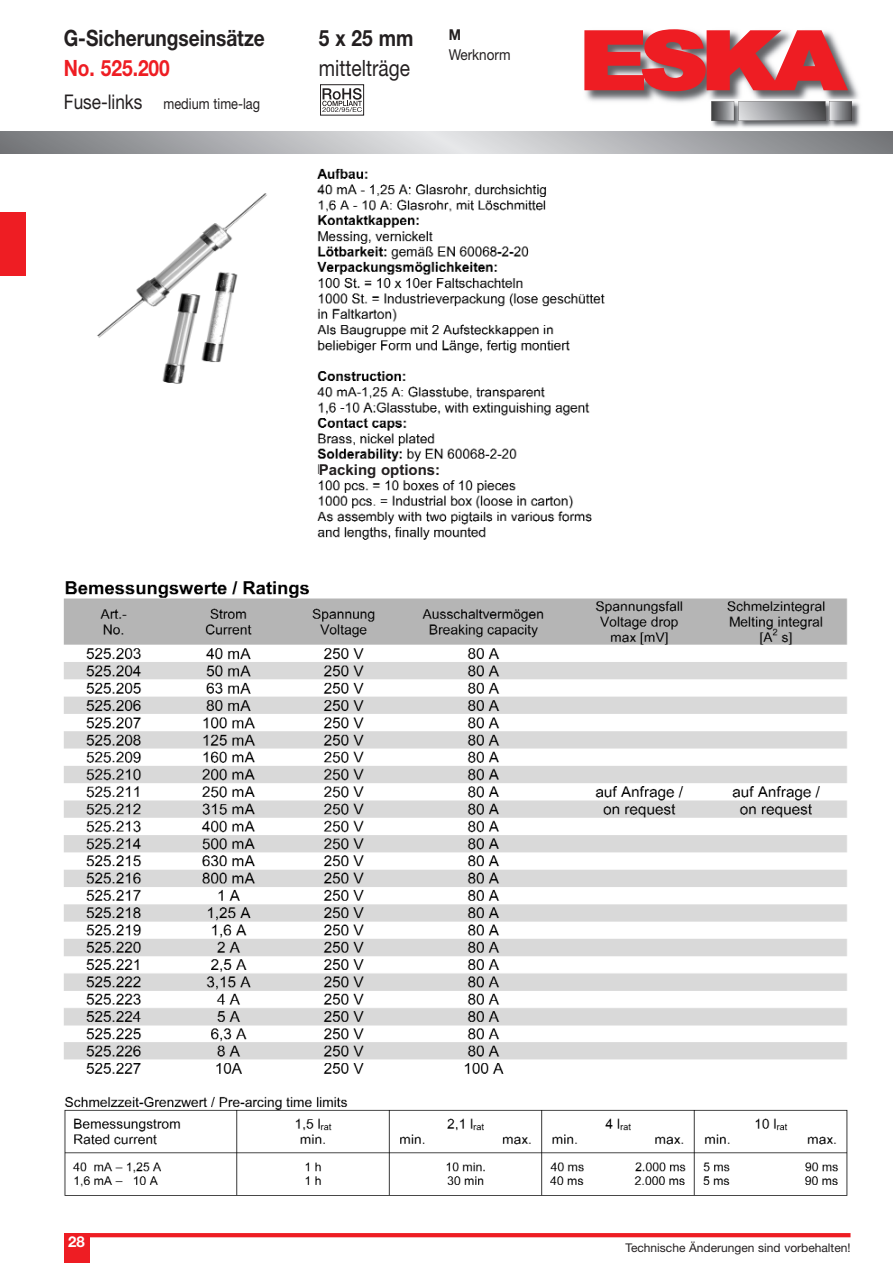
<style>
.page{position:relative;width:893px;height:1263px;background:#fff}
.page>*{position:absolute;margin:0;border:0;box-sizing:border-box;transform-origin:0 0}
.t1{font:700 22.5px "Helvetica Neue";color:#231f20;scale:.85 1}
.t2{font:22.5px "Helvetica Neue";color:#231f20;scale:.85 1}
.t3{font:700 22.5px "Helvetica Neue";color:#ee1d23;scale:.85 1}
.t4{font:15px "Helvetica Neue";color:#231f20;scale:.85 1}
.t5{font:700 15px "Arial";color:#231f20}
.t6{font:15px "Helvetica Neue";color:#231f20;scale:.9 1}
.t7{font:700 15px "Helvetica Neue";color:#fff}
.t8{font:700 15px "Helvetica Neue";color:#231f20;scale:.9 1}
.t9{font:12px "Helvetica Neue";color:#231f20}
.s1{font-size:20.25px}
</style>
<div class="page">
<svg style="left:89px;top:1233px;width:761px;height:4px;background:#ee2026"></svg>
<div style="left:64px;top:1233px;width:25px;height:30px;background:#ee1d23"></div>
<img style="left:585px;top:69px;width:274px;height:34px">
<svg style="left:584px;top:29px;width:264px;height:62px;background:#db484d"></svg>
<img style="left:709px;top:99px;width:151px;height:29px">
<svg style="left:711px;top:101px;width:141px;height:20px;background:#8c8c8f"></svg>
<svg style="left:0;top:132px;width:893px;height:21px;background:#acadb0"></svg>
<img style="left:63px;top:581px;width:785px;height:615px">
<div style="left:0;top:213px;width:26px;height:63px;background:#ee1d23"></div>
<div style="left:320px;top:84px;width:44px;height:32px;border:1px solid #231f20"></div>
<svg style="left:322px;top:88px;width:40px;height:24px"></svg>
<img style="left:97px;top:168px;width:508px;height:372px">
<div style="left:319px;top:463px;width:125px;height:16px;background:#fff"></div>
<h1 class="t1" style="left:64px;top:30px;width:238px">G-Sicherungseinsätze</h1>
<h1 class="t1" style="left:319px;top:30px;width:113px">5 x 25 mm</h1>
<h1 class="t3" style="left:64px;top:60px;width:126px">No. 525.200</h1>
<h1 class="t2" style="left:319px;top:60px;width:109px">mittelträge</h1>
<p class="t4" style="left:64px;top:98px;width:232px"><span class="s1">Fuse-links</span> medium time-lag</p>
<p class="t8" style="left:449px;top:30px;width:15px">M</p>
<p class="t6" style="left:449px;top:50px;width:70px">Werknorm</p>
<p class="t5" style="left:319px;top:464px;width:123px">Packing options:</p>
<p class="t7" style="left:68px;top:1236px;width:18px">28</p>
<p class="t9" style="left:625px;top:1244px;width:227px">Technische Änderungen sind vorbehalten!</p>
</div>
